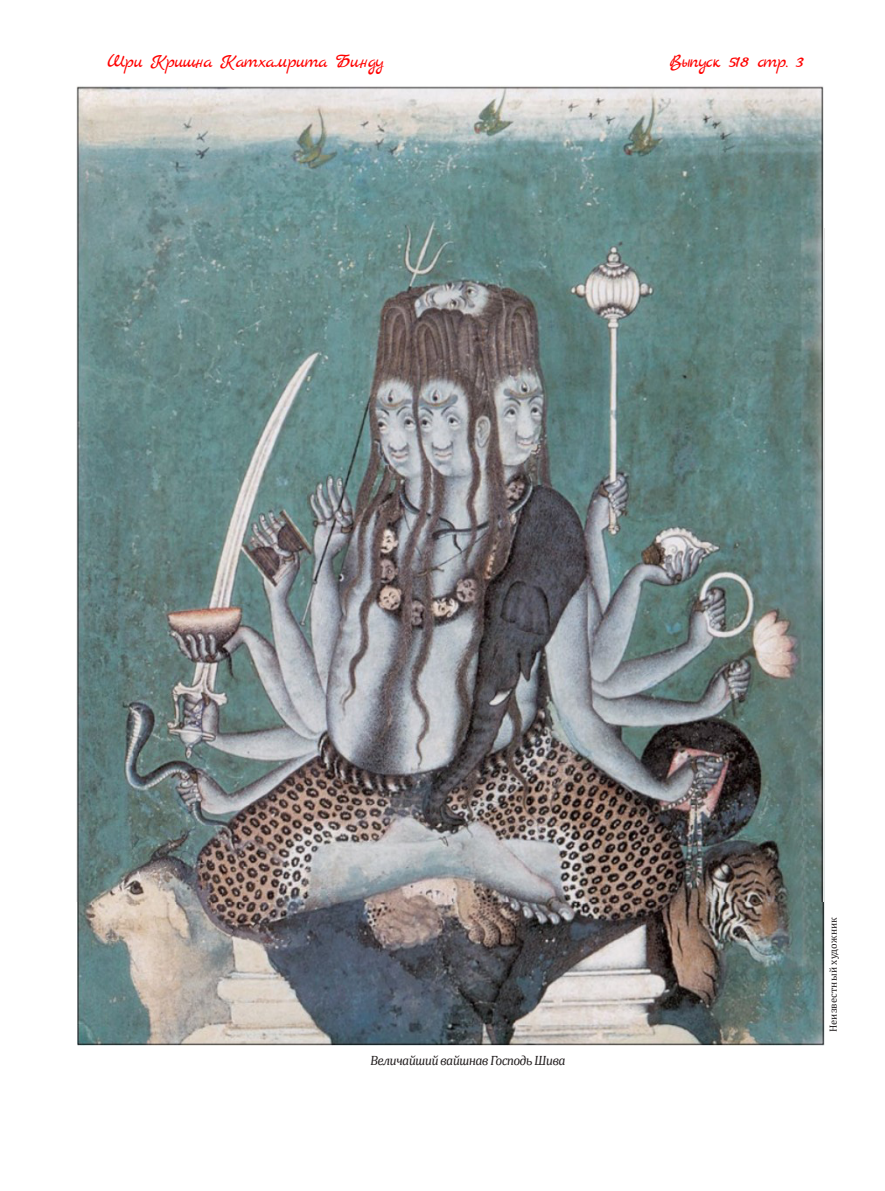
<style>
.page{position:relative;width:885px;height:1191px;background:#fff}
.page>*{position:absolute;margin:0;border:0;box-sizing:border-box;transform-origin:0 0}
.t1{font:19.5px "Marck Script";letter-spacing:-.05em;color:#ff0200}
.t2{font:italic 13.5px "Cambria";color:#231f20}
.Artists_Credits{font:10.5px "Cambria";letter-spacing:.01em;color:#231f20}
</style>
<div class="page">
<img style="left:77px;top:229px;width:747px;height:816px">
<img style="left:77px;top:86px;width:746px;height:816px">
<p class="t1" style="left:108px;top:50px;width:280px">Шри Кришна Катхамрита Бинду</p>
<p class="t1" style="left:669px;top:50px;width:138px">Выпуск 518 стр. 3</p>
<p class="t2" style="left:370px;top:1051px;width:198px">Величайший вайшнав Господь Шива</p>
<p class="Artists_Credits" style="left:827px;top:1032px;width:117px;rotate:-90deg">Неизвестный художник</p>
</div>
